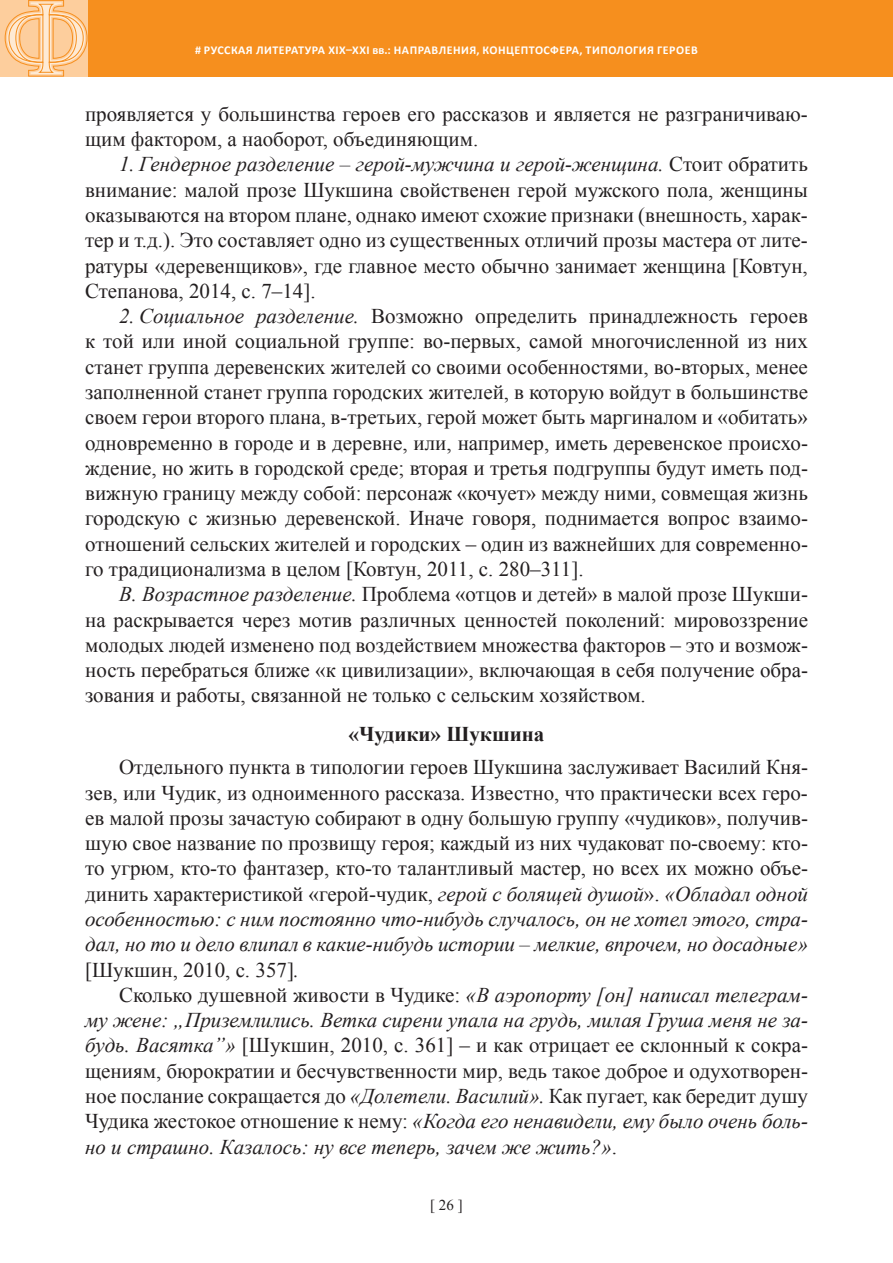
<style>
.page{position:relative;width:893px;height:1263px;background:#fff}
.page>*{position:absolute;margin:0;border:0;box-sizing:border-box;transform-origin:0 0}
.t1{font:21px/25.3px "Times New Roman";color:#231f20;text-align:justify}
.t2{font:700 21px "Times New Roman";color:#231f20}
.t3{font:15px "Times New Roman";color:#231f20}
.t4{font:700 12px "Calibri";letter-spacing:.02em;color:#fff}
.t5{font:700 12px "Calibri";letter-spacing:.04em;color:#fff}
.s1{font-style:italic}
</style>
<div class="page">
<div style="left:0;top:0;width:893px;height:77px;background:#f68f1e"></div>
<div style="left:0;top:0;width:88px;height:77px;background:#fdce9d"></div>
<svg style="left:4px;top:0;width:84px;height:77px"></svg>
<p class="t4" style="left:195px;top:43px;width:17px"># Русская</p>
<p class="t4" style="left:256px;top:43px;width:8px">лите</p>
<p class="t5" style="left:285px;top:43px;width:117px">ратура ХIХ–ХХI вв.: нап</p>
<p class="t4" style="left:418px;top:43px;width:15px">равления</p>
<p class="t4" style="left:477px;top:43px;width:15px">, концептосфе</p>
<p class="t4" style="left:566px;top:43px;width:29px">ра, типология</p>
<p class="t4" style="left:657px;top:43px;width:27px">героев</p>
<p class="t1" style="left:85px;top:101px;width:724px">проявляется у большинства героев его рассказов и является не разграничиваю&shy;щим фактором, а наоборот, объединяющим.</p>
<p class="t1" style="left:85px;top:151px;width:724px;text-indent:34px"><span class="s1">1. Гендерное разделение – герой-мужчина и герой-женщина.</span> Стоит обратить внимание: малой прозе Шукшина свойственен герой мужского пола, женщины оказываются на втором плане, однако имеют схожие признаки (внешность, харак&shy;тер и т.д.). Это составляет одно из существенных отличий прозы мастера от лите&shy;ратуры «деревенщиков», где главное место обычно занимает женщина [Ковтун, Степанова, 2014, с. 7–14].</p>
<p class="t1" style="left:85px;top:303px;width:724px;text-indent:34px"><span class="s1">2. Социальное разделение.</span> Возможно определить принадлежность героев к той или иной социальной группе: во-первых, самой многочисленной из них станет группа деревенских жителей со своими особенностями, во-вторых, менее заполненной станет группа городских жителей, в которую войдут в большинстве своем герои второго плана, в-третьих, герой может быть маргиналом и «обитать» одновременно в городе и в деревне, или, например, иметь деревенское происхо&shy;ждение, но жить в городской среде; вторая и третья подгруппы будут иметь под&shy;вижную границу между собой: персонаж «кочует» между ними, совмещая жизнь городскую с жизнью деревенской. Иначе говоря, поднимается вопрос взаимо&shy;отношений сельских жителей и городских – один из важнейших для современно&shy;го традиционализма в целом [Ковтун, 2011, с. 280–311].</p>
<p class="t1" style="left:85px;top:581px;width:724px;text-indent:34px"><span class="s1">В. Возрастное разделение.</span> Проблема «отцов и детей» в малой прозе Шукши&shy;на раскрывается через мотив различных ценностей поколений: мировоззрение молодых людей изменено под воздействием множества факторов – это и возмож&shy;ность перебраться ближе «к цивилизации», включающая в себя получение обра&shy;зования и работы, связанной не только с сельским хозяйством.</p>
<p class="t2" style="left:349px;top:719px;width:197px">«Чудики» Шукшина</p>
<p class="t1" style="left:85px;top:754px;width:724px;text-indent:34px">Отдельного пункта в типологии героев Шукшина заслуживает Василий Кня&shy;зев, или Чудик, из одноименного рассказа. Известно, что практически всех геро&shy;ев малой прозы зачастую собирают в одну большую группу «чудиков», получив&shy;шую свое название по прозвищу героя; каждый из них чудаковат по-своему: кто&shy;то угрюм, кто-то фантазер, кто-то талантливый мастер, но всех их можно объе&shy;динить характеристикой «герой-чудик, <span class="s1">герой с болящей душой</span>». <span class="s1">«Обладал одной особенностью: с ним постоянно что-нибудь случалось, он не хотел этого, стра&shy;дал, но то и дело влипал в какие-нибудь истории – мелкие, впрочем, но досадные» </span>[Шукшин, 2010, с. 357]<span class="s1">.</span></p>
<p class="t1" style="left:85px;top:982px;width:724px;text-indent:34px">Сколько душевной живости в Чудике: <span class="s1">«В аэропорту [он] написал телеграм&shy;му жене: „Приземлились. Ветка сирени упала на грудь, милая Груша меня не за&shy;будь. Васятка”»</span> [Шукшин, 2010, с. 361] – и как отрицает ее склонный к сокра&shy;щениям, бюрократии и бесчувственности мир, ведь такое доброе и одухотворен&shy;ное послание сокращается до <span class="s1">«Долетели. Василий».</span> Как пугает, как бередит душу Чудика жестокое отношение к нему: <span class="s1">«Когда его ненавидели, ему было очень боль&shy;но и страшно. Казалось: ну все теперь, зачем же жить?»</span>.</p>
<p class="t3" style="left:430px;top:1194px;width:34px">[ 26 ]</p>
</div>
